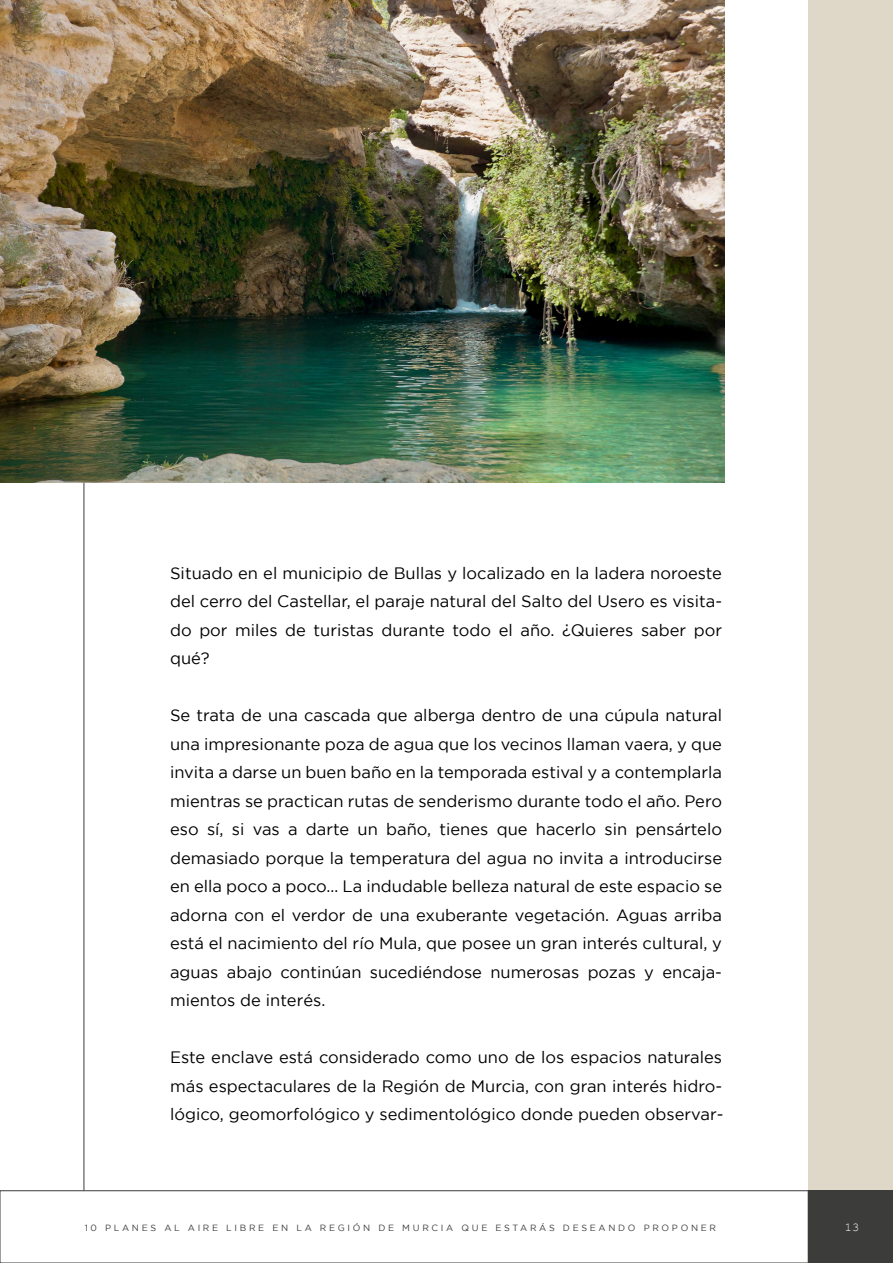
<style>
.page{position:relative;width:893px;height:1263px;background:#fff}
.page>*{position:absolute;margin:0;border:0;box-sizing:border-box;transform-origin:0 0}
.t1{font:16.5px/28.5px "Gotham";color:#000;text-align:justify}
.t2{font:12px "Courier New";color:#fff}
.t3{font:9px "Gotham";letter-spacing:.3em;color:#3c3c3b}
</style>
<div class="page">
<hr style="left:84px;top:0;width:1px;height:1191px;background:#3c3c3b">
<div style="left:808px;top:0;width:85px;height:1191px;background:#dfd7c8"></div>
<div style="left:808px;top:1191px;width:85px;height:72px;background:#3c3c3b"></div>
<div style="left:0;top:1190px;width:893px;height:73px;border:1px solid #3c3c3b"></div>
<img style="left:0;top:0;width:724px;height:483px">
<p class="t1" style="left:170px;top:558px;width:553px">Situado en el municipio de Bullas y localizado en la ladera noroeste del cerro del Castellar, el paraje natural del Salto del Usero es visita&shy;do por miles de turistas durante todo el año. ¿Quieres saber por qué?</p>
<p class="t1" style="left:170px;top:701px;width:553px">Se trata de una cascada que alberga dentro de una cúpula natural una impresionante poza de agua que los vecinos llaman vaera, y que invita a darse un buen baño en la temporada estival y a contemplarla mientras se practican rutas de senderismo durante todo el año. Pero eso sí, si vas a darte un baño, tienes que hacerlo sin pensártelo demasiado porque la temperatura del agua no invita a introducirse en ella poco a poco… La indudable belleza natural de este espacio se adorna con el verdor de una exuberante vegetación. Aguas arriba está el nacimiento del río Mula, que posee un gran interés cultural, y aguas abajo continúan sucediéndose numerosas pozas y encaja&shy;mientos de interés.</p>
<p class="t1" style="left:170px;top:1043px;width:555px">Este enclave está considerado como uno de los espacios naturales más espectaculares de la Región de Murcia, con gran interés hidro&shy;lógico, geomorfológico y sedimentológico donde pueden observar-</p>
<p class="t3" style="left:85px;top:1223px;width:633px">10 PLANES AL AIRE LIBRE EN LA REGIÓN DE MURCIA QUE ESTARÁS DESEANDO PROPONER</p>
<p class="t2" style="left:845px;top:1220px;width:16px">13</p>
</div>
